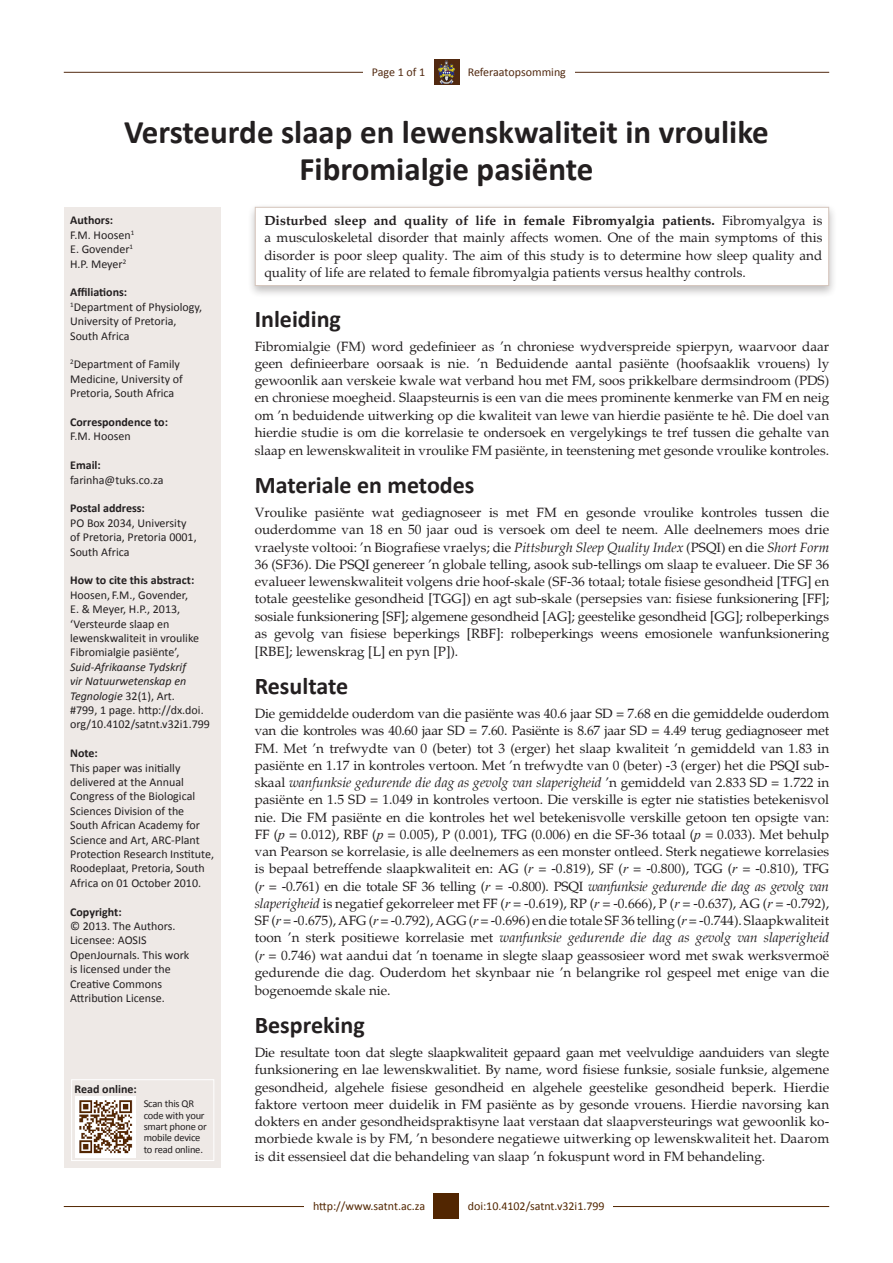
<style>
.page{position:relative;width:893px;height:1263px;background:#fff}
.page>*{position:absolute;margin:0;border:0;box-sizing:border-box;transform-origin:0 0}
.t1{font:700 33px/37.5px "Calibri";color:#231f20;text-align:center}
.t2{font:700 24px "Calibri";color:#231f20}
.t3{font:13.5px/17.2px "Palatino";color:#231f20;text-align:justify}
.Side_bar{font:12px/14.4px "Calibri";color:#231f20}
.Side_bar-2{font:700 12px "Calibri";color:#231f20}
.t4{font:12px "Calibri";color:#522601}
.t5{font:12px "Calibri";color:#512910}
.t6{font:10.5px/11.2px "Calibri";letter-spacing:-.02em;color:#231f20}
.s1{font-style:italic}
.s2{font-weight:700}
.s3{font-family:"Times New Roman";font-style:italic}
</style>
<div class="page">
<hr style="left:64px;top:72px;width:765px;height:1px;background:#512910">
<hr style="left:64px;top:1206px;width:765px;height:1px;background:#522601">
<div style="left:305px;top:1193px;width:129px;height:26px;background:#fff"></div>
<div style="left:459px;top:1193px;width:154px;height:26px;background:#fff"></div>
<div style="left:434px;top:1193px;width:25px;height:26px;background:#522601"></div>
<div style="left:459px;top:59px;width:115px;height:26px;background:#fff"></div>
<img style="left:434px;top:59px;width:25px;height:26px">
<div style="left:247px;top:203px;width:591px;height:95px;background:#231f20;opacity:.75"></div>
<div style="left:255px;top:207px;width:574px;height:79px;background:#fff"></div>
<div style="left:65px;top:207px;width:156px;height:960px;background:#eee9e6"></div>
<div style="left:363px;top:59px;width:71px;height:26px;background:#fff"></div>
<div style="left:71px;top:1079px;width:143px;height:82px;border:1px solid #fff"></div>
<img style="left:75px;top:1096px;width:61px;height:61px">
<p class="t5" style="left:372px;top:65px;width:55px">Page 1 of 1</p>
<p class="t5" style="left:468px;top:65px;width:100px">Referaatopsomming</p>
<p class="t1" style="left:124px;top:113px;width:646px">Versteurde slaap en lewenskwaliteit in vroulike<br>Fibromialgie pasiënte</p>
<p class="Side_bar-2" style="left:70px;top:213px;width:44px">Authors:</p>
<p class="Side_bar" style="left:70px;top:228px;width:66px">F.M. Hoosen<sup>1</sup></p>
<p class="Side_bar" style="left:70px;top:242px;width:65px">E. Govender<sup>1</sup></p>
<p class="Side_bar" style="left:70px;top:256px;width:58px">H.P. Meyer<sup>2</sup></p>
<p class="Side_bar-2" style="left:70px;top:285px;width:59px">Affiliations:</p>
<p class="Side_bar" style="left:70px;top:300px;width:134px"><sup>1</sup>Department of Physiology,<br>University of Pretoria,</p>
<p class="Side_bar" style="left:70px;top:328px;width:61px">South Africa</p>
<p class="Side_bar" style="left:70px;top:357px;width:114px"><sup>2</sup>Department of Family<br>Medicine, University of<br>Pretoria, South Africa</p>
<p class="Side_bar-2" style="left:70px;top:414px;width:99px">Correspondence to:</p>
<p class="Side_bar" style="left:70px;top:429px;width:62px">F.M. Hoosen</p>
<p class="Side_bar-2" style="left:70px;top:457px;width:32px">Email:</p>
<p class="Side_bar" style="left:70px;top:472px;width:95px">farinha@tuks.co.za</p>
<p class="Side_bar-2" style="left:70px;top:501px;width:76px">Postal address:</p>
<p class="Side_bar" style="left:70px;top:516px;width:128px">PO Box 2034, University of Pretoria, Pretoria 0001,<br>South Africa</p>
<p class="Side_bar-2" style="left:70px;top:573px;width:126px">How to cite this abstract:</p>
<p class="Side_bar" style="left:70px;top:588px;width:141px">Hoosen, F.M., Govender,<br>E. &amp; Meyer, H.P., 2013, ‘Versteurde slaap en lewenskwaliteit in vroulike<br>Fibromialgie pasiënte’,<br><span class="s1">Suid-Afrikaanse Tydskrif<br>vir Natuurwetenskap en<br>Tegnologie</span> 32(1), Art.<br>#799, 1 page. http://dx.doi. org/10.4102/satnt.v32i1.799</p>
<p class="Side_bar-2" style="left:70px;top:745px;width:29px">Note:</p>
<p class="Side_bar" style="left:70px;top:760px;width:145px">This paper was initially delivered at the Annual<br>Congress of the Biological<br>Sciences Division of the<br>South African Academy for<br>Science and Art, ARC-Plant<br>Protection Research Institute,<br>Roodeplaat, Pretoria, South<br>Africa on 01 October 2010.</p>
<p class="Side_bar-2" style="left:70px;top:904px;width:53px">Copyright:</p>
<p class="Side_bar" style="left:70px;top:919px;width:107px">© 2013. The Authors.</p>
<p class="Side_bar" style="left:70px;top:933px;width:121px">Licensee: AOSIS<br>OpenJournals. This work</p>
<p class="Side_bar" style="left:70px;top:962px;width:102px">is licensed under the</p>
<p class="Side_bar" style="left:70px;top:976px;width:93px">Creative Commons</p>
<p class="Side_bar" style="left:70px;top:991px;width:96px">Attribution License.</p>
<p class="Side_bar-2" style="left:75px;top:1082px;width:64px">Read online:</p>
<p class="t6" style="left:144px;top:1098px;width:65px">Scan this QR code with your smart phone or mobile device to read online.</p>
<p class="t3" style="left:264px;top:212px;width:560px"><span class="s2">Disturbed sleep and quality of life in female Fibromyalgia patients.</span> Fibromyalgya is a musculoskeletal disorder that mainly affects women. One of the main symptoms of this disorder is poor sleep quality. The aim of this study is to determine how sleep quality and quality of life are related to female fibromyalgia patients versus healthy controls.</p>
<p class="t2" style="left:255px;top:303px;width:88px">Inleiding</p>
<p class="t3" style="left:255px;top:338px;width:576px">Fibromialgie (FM) word gedefinieer as ’n chroniese wydverspreide spierpyn, waarvoor daar geen definieerbare oorsaak is nie. ’n Beduidende aantal pasiënte (hoofsaaklik vrouens) ly gewoonlik aan verskeie kwale wat verband hou met FM, soos prikkelbare dermsindroom (PDS) en chroniese moegheid. Slaapsteurnis is een van die mees prominente kenmerke van FM en neig om ’n beduidende uitwerking op die kwaliteit van lewe van hierdie pasiënte te hê. Die doel van hierdie studie is om die korrelasie te ondersoek en vergelykings te tref tussen die gehalte van slaap en lewenskwaliteit in vroulike FM pasiënte, in teenstening met gesonde vroulike kontroles.</p>
<p class="t2" style="left:255px;top:470px;width:221px">Materiale en metodes</p>
<p class="t3" style="left:255px;top:504px;width:576px">Vroulike pasiënte wat gediagnoseer is met FM en gesonde vroulike kontroles tussen die ouderdomme van 18 en 50 jaar oud is versoek om deel te neem. Alle deelnemers moes drie vraelyste voltooi: ’n Biografiese vraelys; die <span class="s1">Pittsburgh Sleep Quality Index</span> (PSQI) en die <span class="s1">Short Form </span>36 (SF36). Die PSQI genereer ’n globale telling, asook sub-tellings om slaap te evalueer. Die SF 36 evalueer lewenskwaliteit volgens drie hoof-skale (SF-36 totaal; totale fisiese gesondheid [TFG] en totale geestelike gesondheid [TGG]) en agt sub-skale (persepsies van: fisiese funksionering [FF]; sosiale funksionering [SF]; algemene gesondheid [AG]; geestelike gesondheid [GG]; rolbeperkings as gevolg van fisiese beperkings [RBF]: rolbeperkings weens emosionele wanfunksionering [RBE]; lewenskrag [L] en pyn [P]).</p>
<p class="t2" style="left:255px;top:671px;width:95px">Resultate</p>
<p class="t3" style="left:255px;top:705px;width:576px">Die gemiddelde ouderdom van die pasiënte was 40.6 jaar SD = 7.68 en die gemiddelde ouderdom van die kontroles was 40.60 jaar SD = 7.60. Pasiënte is 8.67 jaar SD = 4.49 terug gediagnoseer met FM. Met ’n trefwydte van 0 (beter) tot 3 (erger) het slaap kwaliteit ’n gemiddeld van 1.83 in pasiënte en 1.17 in kontroles vertoon. Met ’n trefwydte van 0 (beter) -3 (erger) het die PSQI sub&shy;skaal <span class="s1">wanfunksie gedurende die dag as gevolg van slaperigheid</span> ’n gemiddeld van 2.833 SD = 1.722 in pasiënte en 1.5 SD = 1.049 in kontroles vertoon. Die verskille is egter nie statisties betekenisvol nie. Die FM pasiënte en die kontroles het wel betekenisvolle verskille getoon ten opsigte van:<br>FF (<span class="s3">p</span> = 0.012), RBF (<span class="s3">p</span> = 0.005), P (0.001), TFG (0.006) en die SF-36 totaal (<span class="s3">p</span> = 0.033). Met behulp van Pearson se korrelasie, is alle deelnemers as een monster ontleed. Sterk negatiewe korrelasies is bepaal betreffende slaapkwaliteit en: AG (<span class="s3">r</span> = -0.819), SF (<span class="s3">r</span> = -0.800), TGG (<span class="s3">r</span> = -0.810), TFG</p>
<p class="t3" style="left:255px;top:878px;width:576px">(<span class="s3">r</span> = -0.761) en die totale SF 36 telling (<span class="s3">r</span> = -0.800). PSQI <span class="s1">wanfunksie gedurende die dag as gevolg van slaperigheid</span> is negatief gekorreleer met FF (<span class="s3">r</span> = -0.619), RP (<span class="s3">r</span> = -0.666), P (<span class="s3">r</span> = -0.637), AG (<span class="s3">r</span> = -0.792), SF (<span class="s3">r</span> = -0.675), AFG (<span class="s3">r</span> = -0.792), AGG (<span class="s3">r</span> = -0.696) en die totale SF 36 telling (<span class="s3">r</span> = -0.744). Slaapkwaliteit toon ’n sterk positiewe korrelasie met <span class="s1">wanfunksie gedurende die dag as gevolg van slaperigheid</span></p>
<p class="t3" style="left:255px;top:946px;width:576px;line-height:17.7px">(<span class="s3">r</span> = 0.746) wat aandui dat ’n toename in slegte slaap geassosieer word met swak werksvermoë gedurende die dag. Ouderdom het skynbaar nie ’n belangrike rol gespeel met enige van die bogenoemde skale nie.</p>
<p class="t2" style="left:255px;top:1010px;width:112px">Bespreking</p>
<p class="t3" style="left:255px;top:1044px;width:576px">Die resultate toon dat slegte slaapkwaliteit gepaard gaan met veelvuldige aanduiders van slegte funksionering en lae lewenskwalitiet. By name, word fisiese funksie, sosiale funksie, algemene gesondheid, algehele fisiese gesondheid en algehele geestelike gesondheid beperk. Hierdie faktore vertoon meer duidelik in FM pasiënte as by gesonde vrouens. Hierdie navorsing kan dokters en ander gesondheidspraktisyne laat verstaan dat slaapversteurings wat gewoonlik ko&shy;morbiede kwale is by FM, ’n besondere negatiewe uitwerking op lewenskwaliteit het. Daarom is dit essensieel dat die behandeling van slaap ’n fokuspunt word in FM behandeling.</p>
<p class="t4" style="left:313px;top:1199px;width:114px">http://www.satnt.ac.za</p>
<p class="t4" style="left:468px;top:1199px;width:138px">doi:10.4102/satnt.v32i1.799</p>
</div>
